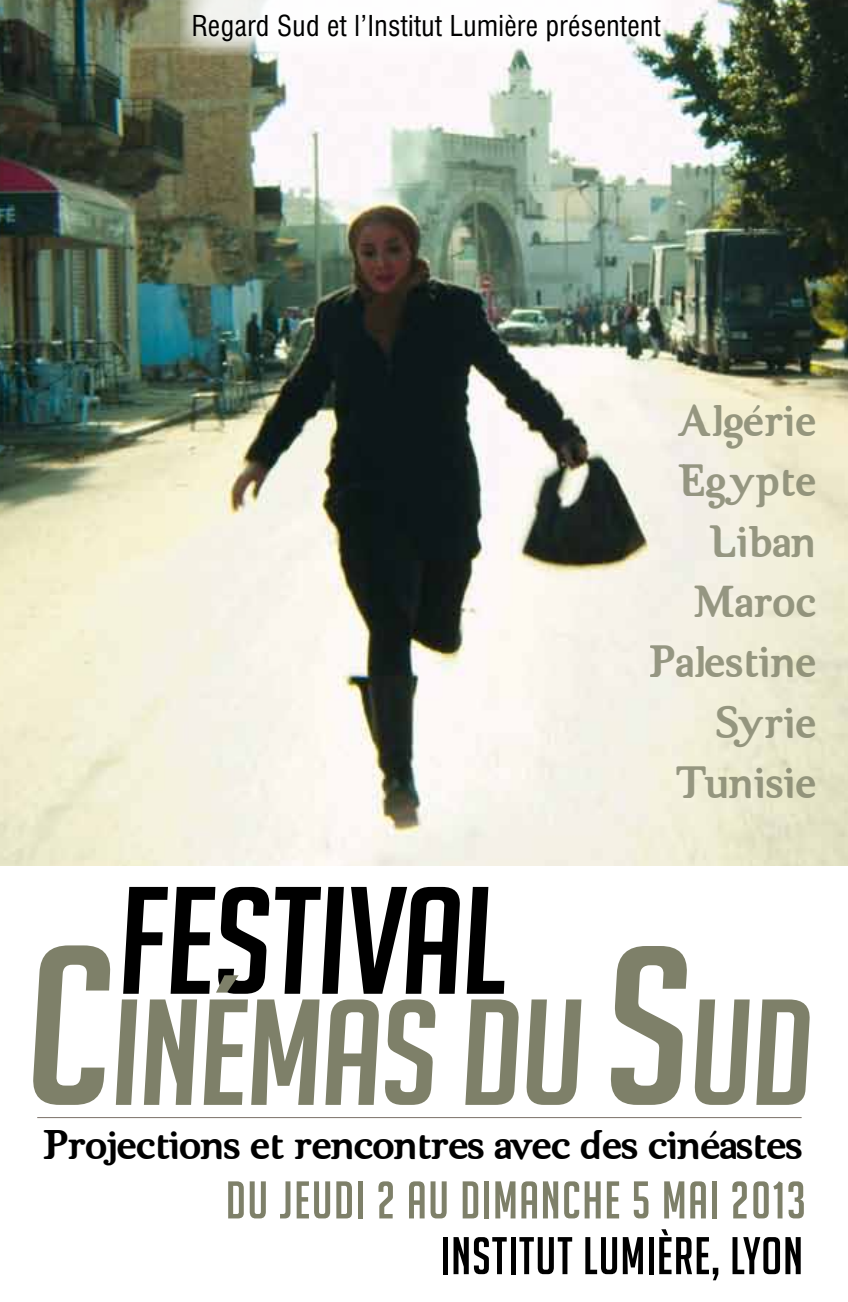
<style>
.page{position:relative;width:848px;height:1302px;background:#fff}
.page>*{position:absolute;margin:0;border:0;box-sizing:border-box;transform-origin:0 0}
.t1{font:italic 148.8px "Big Noodle Titling";letter-spacing:-.01em;color:#000;scale:1.11 1}
.t2{font:italic 146.8px "Big Noodle Titling";letter-spacing:-.01em;color:#7e8069;scale:1.11 1}
.t3{font:51.6px "Big Noodle Titling";letter-spacing:.03em;color:#7e8069}
.t4{font:51.6px "Big Noodle Titling";letter-spacing:.02em;color:#000}
.t5{font:45px/60.4px "Brig Maven";letter-spacing:.02em;color:#7e8069;text-align:right}
.t6{font:41.2px "Brig Maven";letter-spacing:-.005em;color:#000;scale:1.05 1}
.t7{font:condensed 28px "Swiss 721 BT";letter-spacing:.015em;color:#000}
.s1{font-size:222px}
.s2{font-size:221.2px}
</style>
<div class="page">
<img style="left:0;top:0;width:848px;height:866px">
<hr style="left:37px;top:1117px;width:765px;height:1px;background:#7b7168">
<svg style="left:180px;top:0;width:488px;height:56px"></svg>
<p class="t7" style="left:192px;top:9px;width:470px">Regard Sud et l’Institut Lumière présentent</p>
<p class="t5" style="left:650px;top:393px;width:168px">Algérie<br>Egypte<br>Liban<br>Maroc<br>Palestine<br>Syrie<br>Tunisie</p>
<h1 class="t1" style="left:119px;top:861px;width:352px">FESTIVAL</h1>
<h2 class="t2" style="left:27px;top:974px;width:711px"><span class="s1">C</span>INÉMAS DU <span class="s2">S</span>UD</h2>
<p class="t6" style="left:43px;top:1122px;width:724px">Projections et rencontres avec des cinéastes</p>
<p class="t3" style="left:226px;top:1172px;width:582px">DU JEUDI 2 AU DIMANCHE 5 MAI 2013</p>
<p class="t4" style="left:441px;top:1228px;width:364px">INSTITUT LUMIÈRE, LYON</p>
</div>
